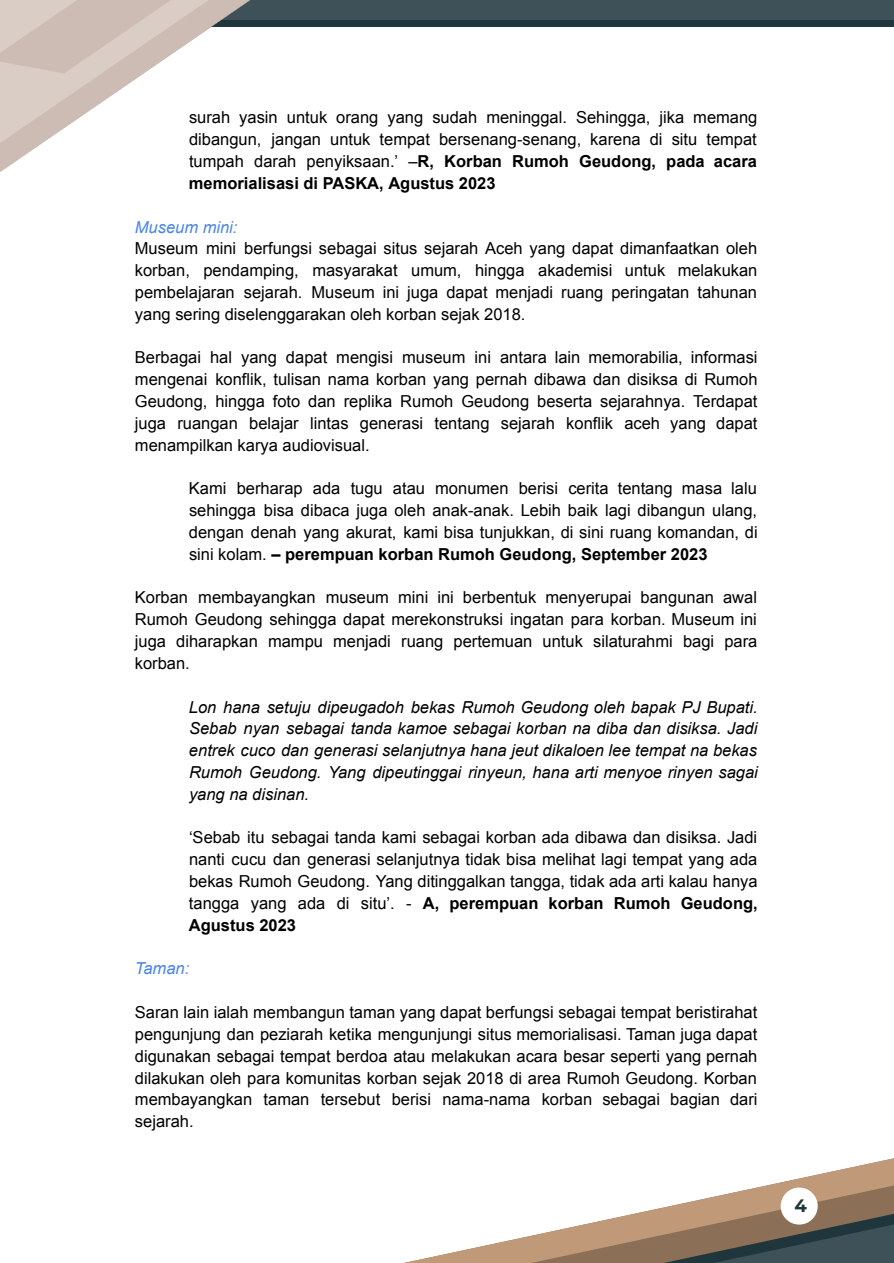
<style>
.page{position:relative;width:894px;height:1263px;background:#fff}
.page>*{position:absolute;margin:0;border:0;box-sizing:border-box;transform-origin:0 0}
.t1{font:700 18px "Montserrat";color:#1f363c}
.t2{font:16.5px/21.8px "Arial";color:#000;text-align:justify}
.t3{font:italic 16.5px/21.8px "Arial";color:#000;text-align:justify}
.t4{font:italic 16.5px "Arial";color:#4a86e8}
.s1{font-style:italic}
.s2{font-weight:700}
</style>
<div class="page">
<div style="left:0;top:0;width:894px;height:20px;background:#3e5058"></div>
<div style="left:0;top:20px;width:894px;height:6px;background:#1f363c"></div>
<svg style="left:0;top:0;width:250px;height:172px"></svg>
<svg style="left:404px;top:1158px;width:490px;height:105px"></svg>
<div style="left:781px;top:1188px;width:37px;height:37px;background:#fff;border-radius:50%"></div>
<p class="t2" style="left:189px;top:107px;width:570px">surah yasin untuk orang yang sudah meninggal. Sehingga, jika memang dibangun, jangan untuk tempat bersenang-senang, karena di situ tempat tumpah darah penyiksaan.’ <span class="s1">–</span><span class="s2">R, Korban Rumoh Geudong, pada acara memorialisasi di PASKA, Agustus 2023</span></p>
<p class="t4" style="left:135px;top:218px;width:104px">Museum mini:</p>
<p class="t2" style="left:135px;top:238px;width:624px">Museum mini berfungsi sebagai situs sejarah Aceh yang dapat dimanfaatkan oleh korban, pendamping, masyarakat umum, hingga akademisi untuk melakukan pembelajaran sejarah. Museum ini juga dapat menjadi ruang peringatan tahunan yang sering diselenggarakan oleh korban sejak 2018.</p>
<p class="t2" style="left:135px;top:347px;width:624px">Berbagai hal yang dapat mengisi museum ini antara lain memorabilia, informasi mengenai konflik, tulisan nama korban yang pernah dibawa dan disiksa di Rumoh Geudong, hingga foto dan replika Rumoh Geudong beserta sejarahnya. Terdapat juga ruangan belajar lintas generasi tentang sejarah konflik aceh yang dapat menampilkan karya audiovisual.</p>
<p class="t2" style="left:189px;top:478px;width:570px">Kami berharap ada tugu atau monumen berisi cerita tentang masa lalu sehingga bisa dibaca juga oleh anak-anak. Lebih baik lagi dibangun ulang, dengan denah yang akurat, kami bisa tunjukkan, di sini ruang komandan, di sini kolam. <span class="s2">– perempuan korban Rumoh Geudong, September 2023</span></p>
<p class="t2" style="left:135px;top:587px;width:624px">Korban membayangkan museum mini ini berbentuk menyerupai bangunan awal Rumoh Geudong sehingga dapat merekonstruksi ingatan para korban. Museum ini juga diharapkan mampu menjadi ruang pertemuan untuk silaturahmi bagi para korban.</p>
<p class="t3" style="left:189px;top:696px;width:571px">Lon hana setuju dipeugadoh bekas Rumoh Geudong oleh bapak PJ Bupati.<br>Sebab nyan sebagai tanda kamoe sebagai korban na diba dan disiksa. Jadi entrek cuco dan generasi selanjutnya hana jeut dikaloen lee tempat na bekas Rumoh Geudong. Yang dipeutinggai rinyeun, hana arti menyoe rinyen sagai yang na disinan.</p>
<p class="t2" style="left:189px;top:827px;width:570px">‘Sebab itu sebagai tanda kami sebagai korban ada dibawa dan disiksa. Jadi nanti cucu dan generasi selanjutnya tidak bisa melihat lagi tempat yang ada bekas Rumoh Geudong. Yang ditinggalkan tangga, tidak ada arti kalau hanya tangga yang ada di situ’. - <span class="s2">A, perempuan korban Rumoh Geudong, Agustus 2023</span></p>
<p class="t4" style="left:135px;top:959px;width:56px">Taman:</p>
<p class="t2" style="left:135px;top:1001px;width:624px">Saran lain ialah membangun taman yang dapat berfungsi sebagai tempat beristirahat pengunjung dan peziarah ketika mengunjungi situs memorialisasi. Taman juga dapat digunakan sebagai tempat berdoa atau melakukan acara besar seperti yang pernah dilakukan oleh para komunitas korban sejak 2018 di area Rumoh Geudong. Korban membayangkan taman tersebut berisi nama-nama korban sebagai bagian dari sejarah.</p>
<p class="t1" style="left:795px;top:1195px;width:14px">4</p>
</div>
